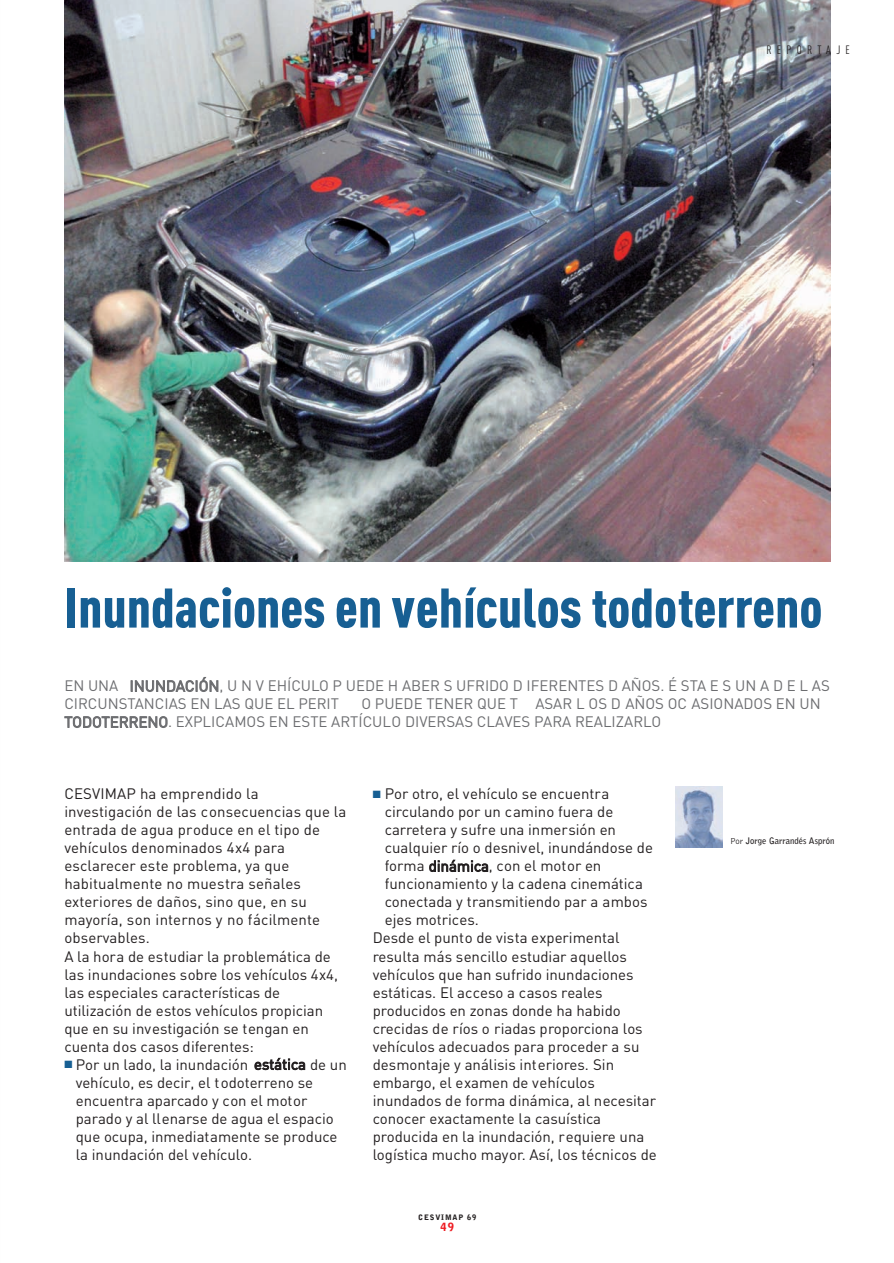
<style>
.page{position:relative;width:894px;height:1263px;background:#fff}
.page>*{position:absolute;margin:0;border:0;box-sizing:border-box;transform-origin:0 0}
.t1{font:54.9px "DIN Cond Black Alternate";color:#175f93}
.t2{font:15px/18px "DIN";color:#231f20}
.t3{font:15px/18px "DIN";color:#6c6d70}
.t4{font:12px "DIN Cond";letter-spacing:.44em;color:#231f20}
.t5{font:900 11.25px "Bell Gothic";color:#ee1d23}
.t6{font:700 9px "Bell Gothic";color:#231f20;scale:.96 1}
.t7{font:900 7.5px "Bell Gothic";letter-spacing:.115em;color:#231f20}
.s1{color:#175f93}
.s2{font-weight:300}
</style>
<div class="page">
<img style="left:675px;top:786px;width:47px;height:61px">
<img style="left:64px;top:0;width:766px;height:561px">
<svg style="left:254px;top:1057px;width:51px;height:13px"></svg>
<svg style="left:429px;top:859px;width:59px;height:13px"></svg>
<svg style="left:131px;top:677px;width:87px;height:15px"></svg>
<svg style="left:64px;top:716px;width:104px;height:12px"></svg>
<p class="t4" style="left:766px;top:43px;width:85px">REPORTAJE</p>
<h1 class="t1" style="left:64px;top:573px;width:759px">Inundaciones en vehículos todoterreno</h1>
<p class="t3" style="left:64px;top:676px;width:767px">EN UNA INUNDACIÓN, U N V EHÍCULO P UEDE H ABER S UFRIDO D IFERENTES D AÑOS. É STA E S UN A D E L AS<br>CIRCUNSTANCIAS EN LAS QUE EL PERIT</p>
<p class="t3" style="left:64px;top:694px;width:757px;text-indent:297px">O PUEDE TENER QUE T ASAR L OS D AÑOS OC ASIONADOS EN UN<br>TODOTERRENO. EXPLICAMOS EN ESTE ARTÍCULO DIVERSAS CLAVES PARA REALIZARLO</p>
<p class="t2" style="left:64px;top:784px;width:283px">CESVIMAP ha emprendido la investigación de las consecuencias que la entrada de agua produce en el tipo de vehículos denominados 4x4 para esclarecer este problema, ya que habitualmente no muestra señales exteriores de daños, sino que, en su mayoría, son internos y no fácilmente observables.<br>A la hora de estudiar la problemática de las inundaciones sobre los vehículos 4x4, las especiales características de utilización de estos vehículos propician que en su investigación se tengan en cuenta dos casos diferentes:</p>
<p class="t2" style="left:76px;top:1054px;width:272px;text-indent:-11px"><span class="s1">■</span> Por un lado, la inundación estática de un vehículo, es decir, el todoterreno se encuentra aparcado y con el motor parado y al llenarse de agua el espacio que ocupa, inmediatamente se produce la inundación del vehículo.</p>
<p class="t2" style="left:373px;top:784px;width:238px"><span class="s1">■</span> Por otro, el vehículo se encuentra</p>
<p class="t2" style="left:385px;top:802px;width:230px">circulando por un camino fuera de</p>
<p class="t2" style="left:385px;top:820px;width:233px">carretera y sufre una inmersión en</p>
<p class="t2" style="left:385px;top:838px;width:269px">cualquier río o desnivel, inundándose de</p>
<p class="t2" style="left:385px;top:856px;width:218px">forma dinámica, con el motor en</p>
<p class="t2" style="left:385px;top:874px;width:260px">funcionamiento y la cadena cinemática</p>
<p class="t2" style="left:385px;top:892px;width:264px">conectada y transmitiendo par a ambos</p>
<p class="t2" style="left:385px;top:910px;width:96px">ejes motrices.</p>
<p class="t2" style="left:373px;top:928px;width:248px">Desde el punto de vista experimental</p>
<p class="t2" style="left:373px;top:946px;width:256px">resulta más sencillo estudiar aquellos</p>
<p class="t2" style="left:373px;top:964px;width:262px">vehículos que han sufrido inundaciones</p>
<p class="t2" style="left:373px;top:982px;width:231px">estáticas. El acceso a casos reales</p>
<p class="t2" style="left:373px;top:1000px;width:249px">producidos en zonas donde ha habido</p>
<p class="t2" style="left:373px;top:1018px;width:271px">crecidas de ríos o riadas proporciona los</p>
<p class="t2" style="left:373px;top:1036px;width:268px">vehículos adecuados para proceder a su</p>
<p class="t2" style="left:373px;top:1054px;width:243px">desmontaje y análisis interiores. Sin</p>
<p class="t2" style="left:373px;top:1072px;width:223px">embargo, el examen de vehículos</p>
<p class="t2" style="left:373px;top:1090px;width:284px">inundados de forma dinámica, al necesitar</p>
<p class="t2" style="left:373px;top:1108px;width:230px">conocer exactamente la casuística</p>
<p class="t2" style="left:373px;top:1126px;width:273px">producida en la inundación, requiere una</p>
<p class="t2" style="left:373px;top:1144px;width:285px">logística mucho mayor. Así, los técnicos de</p>
<p class="t7" style="left:418px;top:1212px;width:60px">CESVIMAP 69</p>
<p class="t5" style="left:440px;top:1220px;width:15px">49</p>
<p class="t6" style="left:730px;top:835px;width:110px"><span class="s2">Por</span> Jorge Garrandés Asprón</p>
</div>
